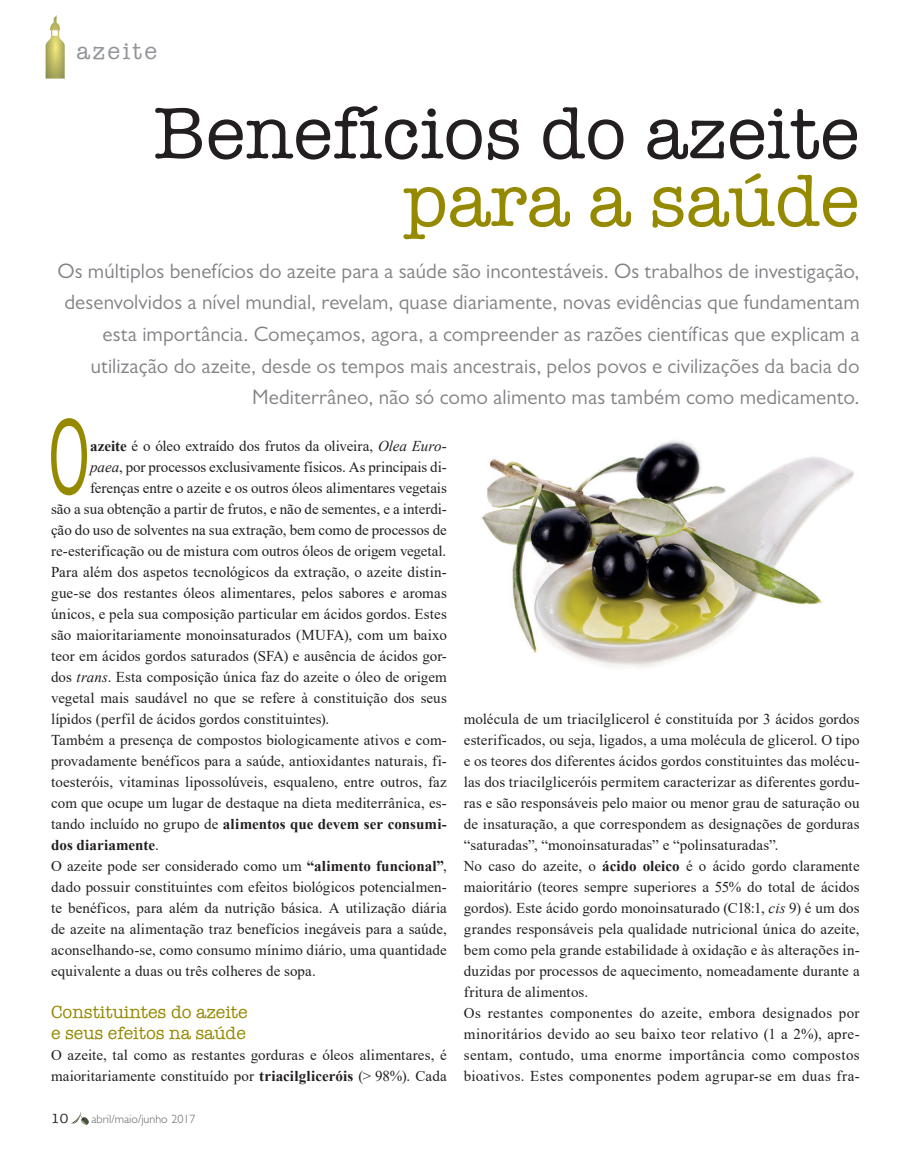
<style>
.page{position:relative;width:915px;height:1149px;background:#fff}
.page>*{position:absolute;margin:0;border:0;box-sizing:border-box;transform-origin:0 0}
.t1{font:108.45px "American Typewriter";color:#958900;scale:.57 1}
.t2{font:75px "American Typewriter";color:#231f20}
.t3{font:75px "American Typewriter";color:#958900}
.t4{font:24px "American Typewriter";letter-spacing:.1em;color:#939598}
.t5{font:21px/31.5px "Gill Sans";letter-spacing:.005em;color:#808285;text-align:right}
.t6{font:18px/21px "American Typewriter";color:#958900}
.t7{font:15px/21px "Times New Roman";letter-spacing:.005em;color:#231f20}
.t8{font:700 15px "Times New Roman";letter-spacing:.005em;color:#231f20}
.t9{font:13.5px "American Typewriter";color:#231f20}
.t10{font:300 12px "Gill Sans";color:#636366}
.s1{font-weight:700}
.s2{font-style:italic}
.s3{font-weight:400}
</style>
<div class="page">
<svg style="left:71px;top:1112px;width:18px;height:12px"></svg>
<svg style="left:45px;top:15px;width:20px;height:64px"></svg>
<img style="left:481px;top:440px;width:373px;height:228px">
<h3 class="t4" style="left:77px;top:37px;width:82px">azeite</h3>
<h2 class="t2" style="left:154px;top:90px;width:707px">Benefícios do azeite</h2>
<h2 class="t3" style="left:402px;top:158px;width:458px">para a saúde</h2>
<p class="t5" style="left:57px;top:255px;width:803px">Os múltiplos benefícios do azeite para a saúde são incontestáveis. Os trabalhos de investigação, desenvolvidos a nível mundial, revelam, quase diariamente, novas evidências que fundamentam esta importância. Começamos, agora, a compreender as razões científicas que explicam a utilização do azeite, desde os tempos mais ancestrais, pelos povos e civilizações da bacia do Mediterrâneo, não só como alimento mas também como medicamento.</p>
<h1 class="t1" style="left:49px;top:395px;width:73px">O</h1>
<p class="t7" style="left:90px;top:435px;width:358px"><span class="s1">azeite</span> é o óleo extraído dos frutos da oliveira, <span class="s2">Olea Euro-</span></p>
<p class="t7" style="left:90px;top:456px;width:358px"><span class="s2">paea</span>, por processos exclusivamente físicos. As principais di-</p>
<p class="t7" style="left:90px;top:477px;width:358px">ferenças entre o azeite e os outros óleos alimentares vegetais</p>
<p class="t7" style="left:51px;top:498px;width:397px">são a sua obtenção a partir de frutos, e não de sementes, e a interdi-</p>
<p class="t7" style="left:51px;top:519px;width:397px">ção do uso de solventes na sua extração, bem como de processos de</p>
<p class="t7" style="left:51px;top:540px;width:396px">re-esterificação ou de mistura com outros óleos de origem vegetal.</p>
<p class="t7" style="left:51px;top:561px;width:397px">Para além dos aspetos tecnológicos da extração, o azeite distin-</p>
<p class="t7" style="left:51px;top:582px;width:397px">gue-se dos restantes óleos alimentares, pelos sabores e aromas</p>
<p class="t7" style="left:51px;top:603px;width:397px">únicos, e pela sua composição particular em ácidos gordos. Estes</p>
<p class="t7" style="left:51px;top:624px;width:397px">são maioritariamente monoinsaturados (MUFA), com um baixo</p>
<p class="t7" style="left:51px;top:645px;width:397px">teor em ácidos gordos saturados (SFA) e ausência de ácidos gor-</p>
<p class="t7" style="left:51px;top:666px;width:397px">dos <span class="s2">trans</span>. Esta composição única faz do azeite o óleo de origem</p>
<p class="t7" style="left:51px;top:687px;width:397px">vegetal mais saudável no que se refere à constituição dos seus</p>
<p class="t7" style="left:51px;top:708px;width:280px">lípidos (perfil de ácidos gordos constituintes).</p>
<p class="t7" style="left:51px;top:729px;width:397px">Também a presença de compostos biologicamente ativos e com-</p>
<p class="t7" style="left:51px;top:750px;width:397px">provadamente benéficos para a saúde, antioxidantes naturais, fi-</p>
<p class="t7" style="left:51px;top:771px;width:397px">toesteróis, vitaminas lipossolúveis, esqualeno, entre outros, faz</p>
<p class="t7" style="left:51px;top:792px;width:397px">com que ocupe um lugar de destaque na dieta mediterrânica, es-</p>
<p class="t8" style="left:51px;top:813px;width:397px"><span class="s3">tando incluído no grupo de</span> alimentos que devem ser consumi-</p>
<p class="t8" style="left:51px;top:834px;width:109px">dos diariamente<span class="s3">.</span></p>
<p class="t7" style="left:51px;top:855px;width:397px">O azeite pode ser considerado como um <span class="s1">“alimento funcional”</span>,</p>
<p class="t7" style="left:51px;top:876px;width:397px">dado possuir constituintes com efeitos biológicos potencialmen-</p>
<p class="t7" style="left:51px;top:897px;width:397px">te benéficos, para além da nutrição básica. A utilização diária</p>
<p class="t7" style="left:51px;top:918px;width:397px">de azeite na alimentação traz benefícios inegáveis para a saúde,</p>
<p class="t7" style="left:51px;top:939px;width:397px">aconselhando-se, como consumo mínimo diário, uma quantidade</p>
<p class="t7" style="left:51px;top:960px;width:266px">equivalente a duas ou três colheres de sopa.</p>
<p class="t6" style="left:51px;top:1001px;width:198px">Constituintes do azeite e seus efeitos na saúde</p>
<p class="t7" style="left:51px;top:1044px;width:397px">O azeite, tal como as restantes gorduras e óleos alimentares, é maioritariamente constituído por <span class="s1">triacilgliceróis</span> (&gt; 98%). Cada</p>
<p class="t9" style="left:51px;top:1109px;width:19px">10</p>
<p class="t10" style="left:91px;top:1111px;width:106px">abril/maio/junho 2017</p>
<p class="t7" style="left:463px;top:708px;width:397px">molécula de um triacilglicerol é constituída por 3 ácidos gordos esterificados, ou seja, ligados, a uma molécula de glicerol. O tipo e os teores dos diferentes ácidos gordos constituintes das molécu&shy;las dos triacilgliceróis permitem caracterizar as diferentes gordu&shy;ras e são responsáveis pelo maior ou menor grau de saturação ou de insaturação, a que correspondem as designações de gorduras “saturadas”, “monoinsaturadas” e “polinsaturadas”.<br>No caso do azeite, o <span class="s1">ácido oleico</span> é o ácido gordo claramente maioritário (teores sempre superiores a 55% do total de ácidos gordos). Este ácido gordo monoinsaturado (C18:1, <span class="s2">cis</span> 9) é um dos grandes responsáveis pela qualidade nutricional única do azeite, bem como pela grande estabilidade à oxidação e às alterações in&shy;duzidas por processos de aquecimento, nomeadamente durante a fritura de alimentos.<br>Os restantes componentes do azeite, embora designados por minoritários devido ao seu baixo teor relativo (1 a 2%), apre&shy;sentam, contudo, uma enorme importância como compostos bioativos. Estes componentes podem agrupar-se em duas fra-</p>
</div>
